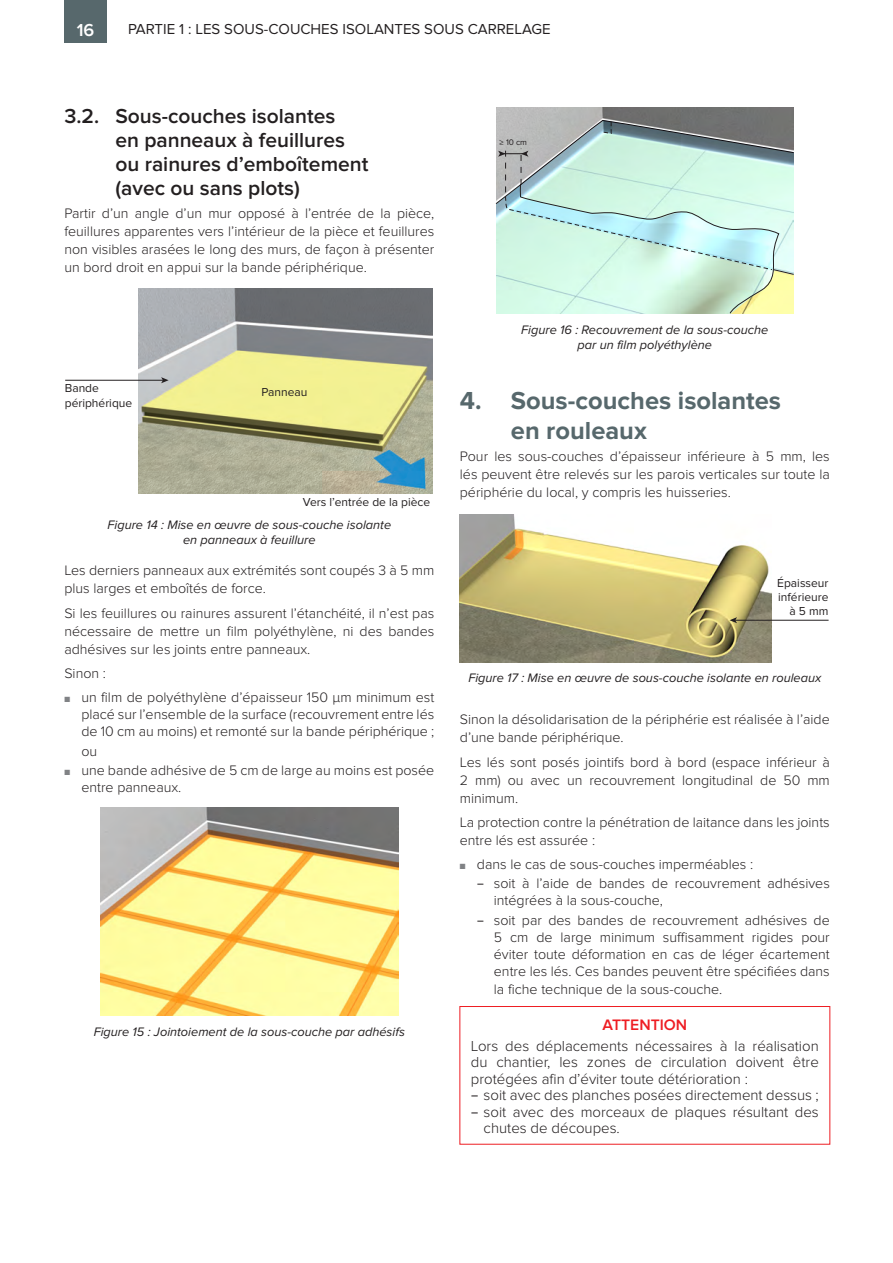
<style>
.page{position:relative;width:893px;height:1263px;background:#fff}
.page>*{position:absolute;margin:0;border:0;box-sizing:border-box;transform-origin:0 0}
.t1{font:700 25.5px/30px "Proxima Nova";color:#57686c}
.t2{font:600 21px/24px "Proxima Nova";color:#231f20}
.t3{font:600 18px "Proxima Nova";color:#fff}
.t4{font:600 15.75px "Proxima Nova";color:#ee1d23}
.t5{font:300 15px "Proxima Nova";color:#231f20}
.t6{font:15px "Proxima Nova";color:#231f20}
.t7{font:300 14.25px/18px "Proxima Nova";color:#231f20;text-align:justify}
.t8{font:italic 12.75px/15px "Proxima Nova";color:#231f20;text-align:center}
.t9{font:12px/14.4px "Proxima Nova";color:#231f20}
.t10{font:8.4px "Proxima Nova";color:#231f20}
.t11{font:7.5px "Zapf Dingbats Std";color:#808285}
.s1{color:#808285}
.s2{font-family:"DIN";font-weight:400}
</style>
<div class="page">
<div style="left:64px;top:0;width:43px;height:43px;background:#57686c"></div>
<img style="left:138px;top:288px;width:295px;height:206px">
<hr style="left:65px;top:380px;width:98px;height:1px;background:#231f20">
<svg style="left:161px;top:377px;width:8px;height:6px"></svg>
<img style="left:101px;top:807px;width:297px;height:208px">
<img style="left:496px;top:108px;width:298px;height:11px">
<svg style="left:495px;top:119px;width:299px;height:195px;background:#c1dfd3"></svg>
<img style="left:460px;top:514px;width:311px;height:149px">
<hr style="left:735px;top:620px;width:93px;height:1px;background:#231f20">
<svg style="left:729px;top:617px;width:8px;height:6px"></svg>
<div style="left:459px;top:1006px;width:371px;height:139px;border:1px solid #ee1d23"></div>
<p class="t3" style="left:77px;top:20px;width:19px">16</p>
<p class="t6" style="left:128px;top:20px;width:424px">PARTIE 1 : LES SOUS-COUCHES ISOLANTES SOUS CARRELAGE</p>
<h2 class="t2" style="left:115px;top:105px;width:255px;text-indent:-51px">3.2. Sous-couches isolantes<br>en panneaux à feuillures ou rainures d’emboîtement (avec ou sans plots)</h2>
<p class="t7" style="left:64px;top:204px;width:371px">Partir d’un angle d’un mur opposé à l’entrée de la pièce, feuillures apparentes vers l’intérieur de la pièce et feuillures non visibles arasées le long des murs, de façon à présenter un bord droit en appui sur la bande périphérique.</p>
<p class="t9" style="left:65px;top:381px;width:69px">Bande périphérique</p>
<p class="t9" style="left:261px;top:385px;width:48px">Panneau</p>
<p class="t9" style="left:303px;top:495px;width:129px">Vers l’entrée de la pièce</p>
<p class="t8" style="left:108px;top:517px;width:285px">Figure 14 : Mise en œuvre de sous-couche isolante en panneaux à feuillure</p>
<p class="t7" style="left:64px;top:562px;width:371px">Les derniers panneaux aux extrémités sont coupés 3 à 5 mm plus larges et emboîtés de force.</p>
<p class="t7" style="left:64px;top:604px;width:371px">Si les feuillures ou rainures assurent l’étanchéité, il n’est pas nécessaire de mettre un film polyéthylène, ni des bandes adhésives sur les joints entre panneaux.</p>
<p class="t7" style="left:64px;top:665px;width:43px">Sinon :</p>
<p class="t7" style="left:81px;top:689px;width:354px;line-height:17.2px;text-indent:-17px"><span class="s1">■</span> un film de polyéthylène d’épaisseur 150 µm minimum est placé sur l’ensemble de la surface (recouvrement entre lés de 10 cm au moins) et remonté sur la bande périphérique ;</p>
<p class="t7" style="left:81px;top:742px;width:17px">ou</p>
<p class="t7" style="left:81px;top:762px;width:354px;line-height:17.2px;text-indent:-17px"><span class="s1">■</span> une bande adhésive de 5 cm de large au moins est posée entre panneaux.</p>
<p class="t8" style="left:94px;top:1024px;width:313px">Figure 15 : Jointoiement de la sous-couche par adhésifs</p>
<p class="t10" style="left:500px;top:137px;width:29px">≥ 10 cm</p>
<p class="t8" style="left:521px;top:322px;width:249px">Figure 16 : Recouvrement de la sous-couche par un film polyéthylène</p>
<h1 class="t1" style="left:511px;top:386px;width:272px;text-indent:-51px">4. Sous-couches isolantes en rouleaux</h1>
<p class="t7" style="left:460px;top:447px;width:371px">Pour les sous-couches d’épaisseur inférieure à 5 mm, les lés peuvent être relevés sur les parois verticales sur toute la périphérie du local, y compris les huisseries.</p>
<p class="t9" style="left:777px;top:576px;width:53px;text-align:right">Épaisseur inférieure à 5 mm</p>
<p class="t8" style="left:468px;top:670px;width:354px">Figure 17 : Mise en œuvre de sous-couche isolante en rouleaux</p>
<p class="t7" style="left:460px;top:711px;width:371px">Sinon la désolidarisation de la périphérie est réalisée à l’aide d’une bande périphérique.</p>
<p class="t7" style="left:460px;top:753px;width:371px">Les lés sont posés jointifs bord à bord (espace inférieur à 2 mm) ou avec un recouvrement longitudinal de 50 mm minimum.</p>
<p class="t7" style="left:460px;top:813px;width:371px">La protection contre la pénétration de laitance dans les joints entre lés est assurée :</p>
<p class="t11" style="left:465px;top:862px;width:4px">■</p>
<p class="t7" style="left:477px;top:854px;width:354px;line-height:19.4px;text-indent:-17px"><span class="s1">■</span> dans le cas de sous-couches imperméables :<br><span class="s2">−</span> soit à l’aide de bandes de recouvrement adhésives</p>
<p class="t7" style="left:477px;top:891px;width:354px;line-height:19.4px;text-indent:17px">intégrées à la sous-couche,<br><span class="s2">−</span> soit par des bandes de recouvrement adhésives de</p>
<p class="t7" style="left:494px;top:929px;width:337px;line-height:17.2px">5 cm de large minimum suffisamment rigides pour éviter toute déformation en cas de léger écartement entre les lés. Ces bandes peuvent être spécifiées dans la fiche technique de la sous-couche.</p>
<p class="t4" style="left:602px;top:1016px;width:86px">ATTENTION</p>
<p class="t5" style="left:471px;top:1037px;width:349px">Lors des déplacements nécessaires à la réalisation</p>
<p class="t5" style="left:471px;top:1054px;width:349px">du chantier, les zones de circulation doivent être</p>
<p class="t5" style="left:471px;top:1070px;width:279px">protégées afin d’éviter toute détérioration :</p>
<p class="t5" style="left:471px;top:1087px;width:349px"><span class="s2">−</span> soit avec des planches posées directement dessus ;</p>
<p class="t5" style="left:471px;top:1103px;width:349px"><span class="s2">−</span> soit avec des morceaux de plaques résultant des</p>
<p class="t5" style="left:484px;top:1120px;width:136px">chutes de découpes.</p>
</div>
